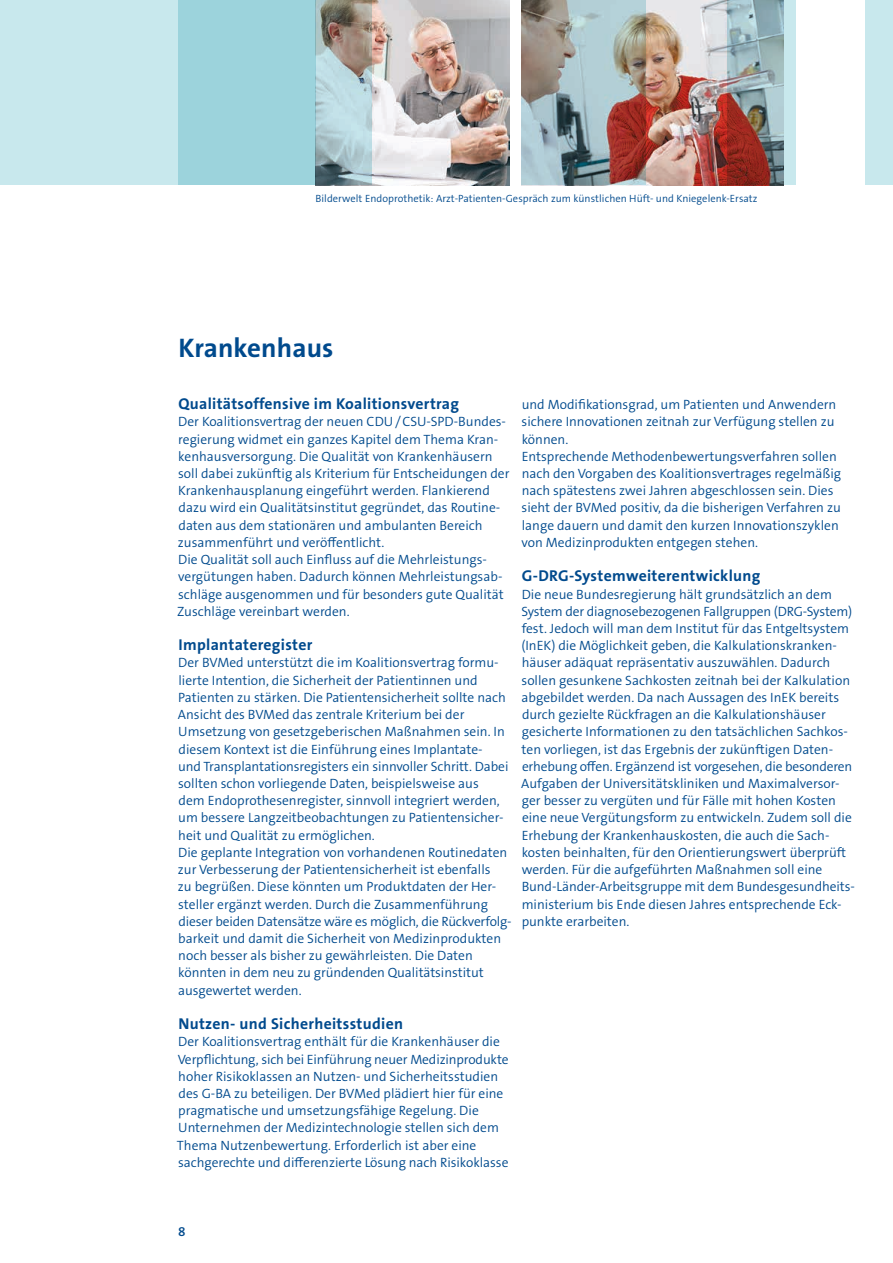
<style>
.page{position:relative;width:893px;height:1263px;background:#fff}
.page>*{position:absolute;margin:0;border:0;box-sizing:border-box;transform-origin:0 0}
.HEAD_18{font:700 27px "The Sans OT7";letter-spacing:.005em;color:#004a8d}
.COPY_9P_SUBLINE1{font:700 15.75px "The Sans OT7";letter-spacing:.02em;color:#004a8d}
.COPY_9P{font:300 13.5px/17.2px "The Sans OT4";color:#004a8d}
.t1{font:600 13.5px "The Sans OT6";color:#004a8d}
.BVM2_BU{font:300 10.5px "The Sans OT4";letter-spacing:.005em;color:#004a8d}
</style>
<div class="page">
<div style="left:865px;top:0;width:28px;height:185px;background:#c8e8ed"></div>
<img style="left:372px;top:0;width:137px;height:185px">
<svg style="left:315px;top:0;width:57px;height:185px;background:#a2b0b1"></svg>
<svg style="left:0;top:0;width:315px;height:185px;background:#b5dfe5"></svg>
<img style="left:646px;top:0;width:82px;height:185px">
<svg style="left:728px;top:0;width:68px;height:185px;background:#9a999a"></svg>
<img style="left:522px;top:0;width:124px;height:185px">
<p class="BVM2_BU" style="left:315px;top:192px;width:443px">Bilderwelt Endoprothetik: Arzt-Patienten-Gespräch zum künstlichen Hüft- und Kniegelenk-Ersatz</p>
<p class="HEAD_18" style="left:178px;top:331px;width:157px">Krankenhaus</p>
<p class="COPY_9P_SUBLINE1" style="left:178px;top:394px;width:282px">Qualitätsoffensive im Koalitionsvertrag</p>
<p class="COPY_9P" style="left:178px;top:413px;width:333px">Der Koalitionsvertrag der neuen CDU/CSU-SPD-Bundes&shy;regierung widmet ein ganzes Kapitel dem Thema Kran&shy;kenhausversorgung. Die Qualität von Krankenhäusern soll dabei zukünftig als Kriterium für Entscheidungen der Krankenhausplanung eingeführt werden. Flankierend dazu wird ein Qualitätsinstitut gegründet, das Routine&shy;daten aus dem stationären und ambulanten Bereich zusammenführt und veröffentlicht.</p>
<p class="COPY_9P" style="left:177px;top:551px;width:328px">Die Qualität soll auch Einfluss auf die Mehrleistungs&shy;vergütungen haben. Dadurch können Mehrleistungsab&shy;schläge ausgenommen und für besonders gute Qualität Zuschläge vereinbart werden.</p>
<p class="COPY_9P_SUBLINE1" style="left:179px;top:635px;width:135px">Implantateregister</p>
<p class="COPY_9P" style="left:178px;top:654px;width:332px">Der BVMed unterstützt die im Koalitionsvertrag formu&shy;lierte Intention, die Sicherheit der Patientinnen und Patienten zu stärken. Die Patientensicherheit sollte nach Ansicht des BVMed das zentrale Kriterium bei der Umsetzung von gesetzgeberischen Maßnahmen sein. In diesem Kontext ist die Einführung eines Implantate-<br>und Transplantationsregisters ein sinnvoller Schritt. Dabei sollten schon vorliegende Daten, beispielsweise aus<br>dem Endoprothesenregister, sinnvoll integriert werden, um bessere Langzeitbeobachtungen zu Patientensicher&shy;heit und Qualität zu ermöglichen.</p>
<p class="COPY_9P" style="left:178px;top:844px;width:335px">Die geplante Integration von vorhandenen Routinedaten zur Verbesserung der Patientensicherheit ist ebenfalls<br>zu begrüßen. Diese könnten um Produktdaten der Her&shy;steller ergänzt werden. Durch die Zusammenführung dieser beiden Datensätze wäre es möglich, die Rückverfolg&shy;barkeit und damit die Sicherheit von Medizinprodukten noch besser als bisher zu gewährleisten. Die Daten könnten in dem neu zu gründenden Qualitätsinstitut ausgewertet werden.</p>
<p class="COPY_9P_SUBLINE1" style="left:178px;top:1014px;width:226px">Nutzen- und Sicherheitsstudien</p>
<p class="COPY_9P" style="left:177px;top:1033px;width:333px">Der Koalitionsvertrag enthält für die Krankenhäuser die Verpflichtung, sich bei Einführung neuer Medizinprodukte hoher Risikoklassen an Nutzen- und Sicherheitsstudien des G-BA zu beteiligen. Der BVMed plädiert hier für eine pragmatische und umsetzungsfähige Regelung. Die Unternehmen der Medizintechnologie stellen sich dem Thema Nutzenbewertung. Erforderlich ist aber eine sachgerechte und differenzierte Lösung nach Risikoklasse</p>
<p class="COPY_9P" style="left:522px;top:396px;width:316px">und Modifikationsgrad, um Patienten und Anwendern sichere Innovationen zeitnah zur Verfügung stellen zu können.</p>
<p class="COPY_9P" style="left:522px;top:448px;width:321px">Entsprechende Methodenbewertungsverfahren sollen nach den Vorgaben des Koalitionsvertrages regelmäßig nach spätestens zwei Jahren abgeschlossen sein. Dies sieht der BVMed positiv, da die bisherigen Verfahren zu lange dauern und damit den kurzen Innovationszyklen von Medizinprodukten entgegen stehen.</p>
<p class="COPY_9P_SUBLINE1" style="left:522px;top:566px;width:240px">G-DRG-Systemweiterentwicklung</p>
<p class="COPY_9P" style="left:521px;top:585px;width:335px">Die neue Bundesregierung hält grundsätzlich an dem System der diagnosebezogenen Fallgruppen (DRG-System) fest. Jedoch will man dem Institut für das Entgeltsystem (InEK) die Möglichkeit geben, die Kalkulationskranken&shy;häuser adäquat repräsentativ auszuwählen. Dadurch sollen gesunkene Sachkosten zeitnah bei der Kalkulation abgebildet werden. Da nach Aussagen des InEK bereits durch gezielte Rückfragen an die Kalkulationshäuser gesicherte Informationen zu den tatsächlichen Sachkos&shy;ten vorliegen, ist das Ergebnis der zukünftigen Daten&shy;erhebung offen. Ergänzend ist vorgesehen, die besonderen Aufgaben der Universitätskliniken und Maximalversor&shy;ger besser zu vergüten und für Fälle mit hohen Kosten eine neue Vergütungsform zu entwickeln. Zudem soll die Erhebung der Krankenhauskosten, die auch die Sach&shy;kosten beinhalten, für den Orientierungswert überprüft werden. Für die aufgeführten Maßnahmen soll eine Bund-Länder-Arbeitsgruppe mit dem Bundesgesundheits&shy;ministerium bis Ende diesen Jahres entsprechende Eck&shy;punkte erarbeiten.</p>
<p class="t1" style="left:178px;top:1222px;width:9px">8</p>
</div>
